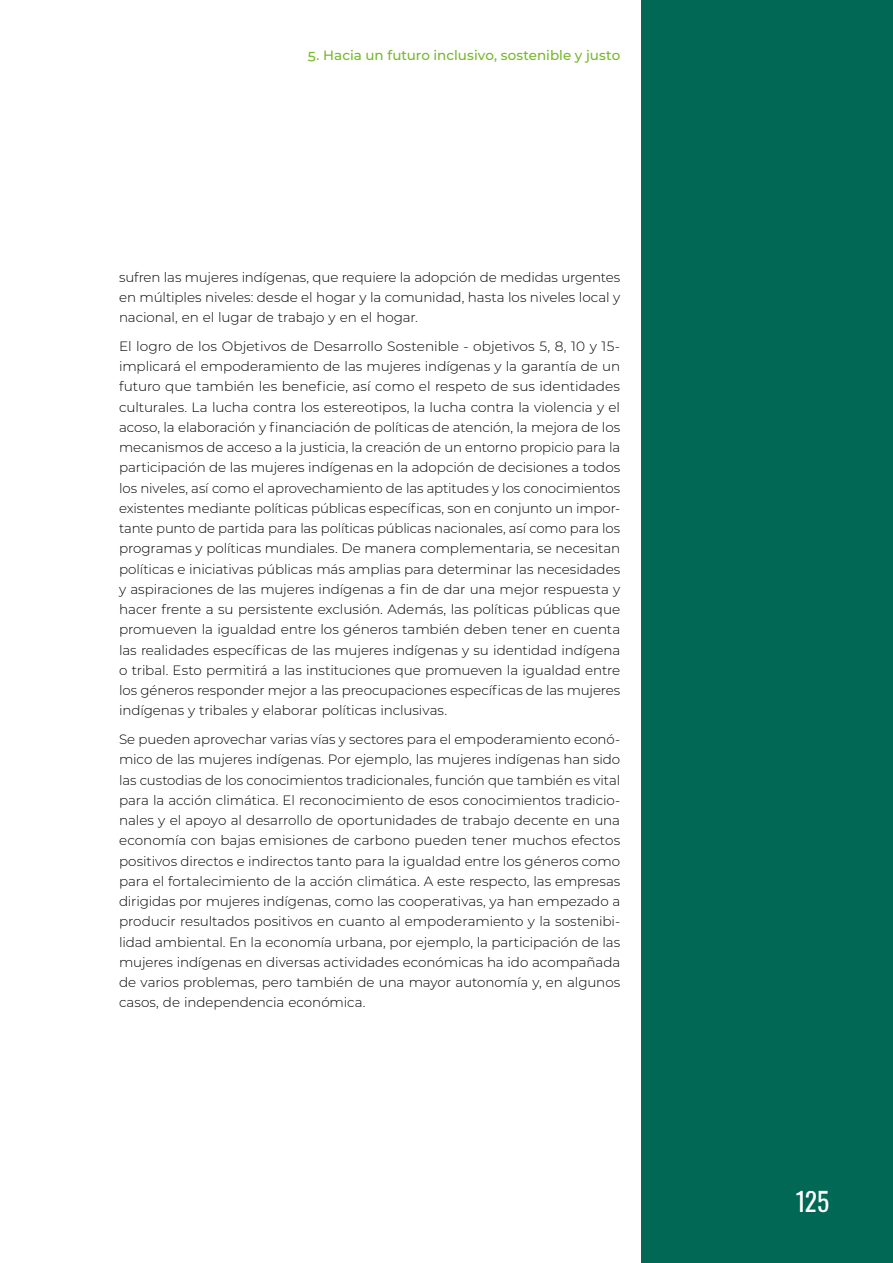
<style>
.page{position:relative;width:893px;height:1263px;background:#fff}
.page>*{position:absolute;margin:0;border:0;box-sizing:border-box;transform-origin:0 0}
.t1{font:25.5px "Oswald";color:#fff}
.t2{font:300 13.5px/20.2px "Montserrat";letter-spacing:-.005em;color:#000;text-align:justify}
.t3{font:500 13.5px "Montserrat";color:#76b82a}
</style>
<div class="page">
<div style="left:641px;top:0;width:252px;height:1263px;background:#006855"></div>
<p class="t3" style="left:307px;top:46px;width:315px">5. Hacia un futuro inclusivo, sostenible y justo</p>
<p class="t2" style="left:119px;top:266px;width:503px">sufren las mujeres indígenas, que requiere la adopción de medidas urgentes en múltiples niveles: desde el hogar y la comunidad, hasta los niveles local y nacional, en el lugar de trabajo y en el hogar.</p>
<p class="t2" style="left:119px;top:335px;width:503px">El logro de los Objetivos de Desarrollo Sostenible - objetivos 5, 8, 10 y 15- implicará el empoderamiento de las mujeres indígenas y la garantía de un futuro que también les beneficie, así como el respeto de sus identidades culturales. La lucha contra los estereotipos, la lucha contra la violencia y el acoso, la elaboración y financiación de políticas de atención, la mejora de los mecanismos de acceso a la justicia, la creación de un entorno propicio para la participación de las mujeres indígenas en la adopción de decisiones a todos los niveles, así como el aprovechamiento de las aptitudes y los conocimientos existentes mediante políticas públicas específicas, son en conjunto un impor&shy;tante punto de partida para las políticas públicas nacionales, así como para los programas y políticas mundiales. De manera complementaria, se necesitan políticas e iniciativas públicas más amplias para determinar las necesidades y aspiraciones de las mujeres indígenas a fin de dar una mejor respuesta y hacer frente a su persistente exclusión. Además, las políticas públicas que promueven la igualdad entre los géneros también deben tener en cuenta las realidades específicas de las mujeres indígenas y su identidad indígena o tribal. Esto permitirá a las instituciones que promueven la igualdad entre los géneros responder mejor a las preocupaciones específicas de las mujeres indígenas y tribales y elaborar políticas inclusivas.</p>
<p class="t2" style="left:119px;top:729px;width:503px">Se pueden aprovechar varias vías y sectores para el empoderamiento econó&shy;mico de las mujeres indígenas. Por ejemplo, las mujeres indígenas han sido las custodias de los conocimientos tradicionales, función que también es vital para la acción climática. El reconocimiento de esos conocimientos tradicio&shy;nales y el apoyo al desarrollo de oportunidades de trabajo decente en una economía con bajas emisiones de carbono pueden tener muchos efectos positivos directos e indirectos tanto para la igualdad entre los géneros como para el fortalecimiento de la acción climática. A este respecto, las empresas dirigidas por mujeres indígenas, como las cooperativas, ya han empezado a producir resultados positivos en cuanto al empoderamiento y la sostenibi&shy;lidad ambiental. En la economía urbana, por ejemplo, la participación de las mujeres indígenas en diversas actividades económicas ha ido acompañada de varios problemas, pero también de una mayor autonomía y, en algunos casos, de independencia económica.</p>
<h1 class="t1" style="left:796px;top:1179px;width:35px">125</h1>
</div>
